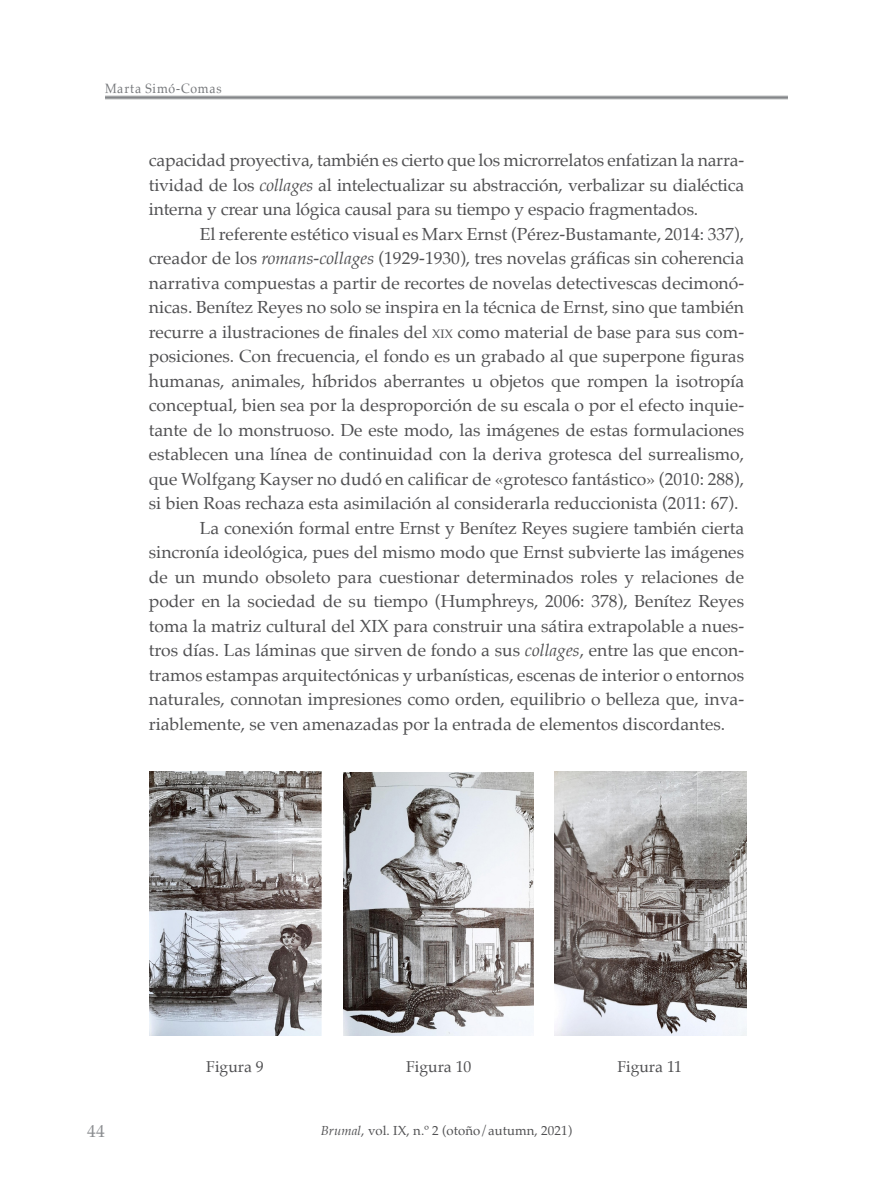
<style>
.page{position:relative;width:893px;height:1191px;background:#fff}
.page>*{position:absolute;margin:0;border:0;box-sizing:border-box;transform-origin:0 0}
.txt_gral_español{font:17.5px/24.5px "Palatino";color:#505052;text-align:justify}
.t1{font:17.5px "Palatino";color:#8b8d90}
.t2{font:15.75px "Palatino";color:#505052}
.t3{font:13.47px "Palatino";letter-spacing:.065em;color:#76787b;scale:.91 1}
.t4{font:13.12px "Palatino";letter-spacing:.005em;color:#505052}
.s1{font-style:italic}
.s2{font-size:12.25px}
</style>
<div class="page">
<hr style="left:105px;top:96px;width:683px;height:1px;background:#848689">
<hr style="left:105px;top:97px;width:683px;height:1px;background:#848689">
<hr style="left:105px;top:98px;width:683px;height:1px;background:#848689">
<img style="left:149px;top:771px;width:172px;height:264px">
<img style="left:344px;top:772px;width:190px;height:263px">
<img style="left:555px;top:771px;width:191px;height:264px">
<p class="t3" style="left:105px;top:77px;width:130px">Marta Simó-Comas</p>
<p class="txt_gral_español" style="left:149px;top:148px;width:597px">capacidad proyectiva, también es cierto que los microrrelatos enfatizan la narra&shy;tividad de los <span class="s1">collages</span> al intelectualizar su abstracción, verbalizar su dialéctica interna y crear una lógica causal para su tiempo y espacio fragmentados.</p>
<p class="txt_gral_español" style="left:149px;top:221px;width:597px;text-indent:51px">El referente estético visual es Marx Ernst (Pérez-Bustamante, 2014: 337), creador de los <span class="s1">romans-collages</span> (1929-1930), tres novelas gráficas sin coherencia narrativa compuestas a partir de recortes de novelas detectivescas decimonó&shy;nicas. Benítez Reyes no solo se inspira en la técnica de Ernst, sino que también recurre a ilustraciones de finales del <span class="s2">xix</span> como material de base para sus com&shy;posiciones. Con frecuencia, el fondo es un grabado al que superpone figuras humanas, animales, híbridos aberrantes u objetos que rompen la isotropía conceptual, bien sea por la desproporción de su escala o por el efecto inquie&shy;tante de lo monstruoso. De este modo, las imágenes de estas formulaciones establecen una línea de continuidad con la deriva grotesca del surrealismo, que Wolfgang Kayser no dudó en calificar de «grotesco fantástico» (2010: 288), si bien Roas rechaza esta asimilación al considerarla reduccionista (2011: 67).</p>
<p class="txt_gral_español" style="left:149px;top:515px;width:597px;text-indent:51px">La conexión formal entre Ernst y Benítez Reyes sugiere también cierta sincronía ideológica, pues del mismo modo que Ernst subvierte las imágenes de un mundo obsoleto para cuestionar determinados roles y relaciones de poder en la sociedad de su tiempo (Humphreys, 2006: 378), Benítez Reyes toma la matriz cultural del XIX para construir una sátira extrapolable a nues&shy;tros días. Las láminas que sirven de fondo a sus <span class="s1">collages</span>, entre las que encon&shy;tramos estampas arquitectónicas y urbanísticas, escenas de interior o entornos naturales, connotan impresiones como orden, equilibrio o belleza que, inva&shy;riablemente, se ven amenazadas por la entrada de elementos discordantes.</p>
<p class="t2" style="left:206px;top:1053px;width:59px">Figura 9</p>
<p class="t2" style="left:406px;top:1053px;width:67px">Figura 10</p>
<p class="t2" style="left:617px;top:1053px;width:66px">Figura 11</p>
<p class="t1" style="left:87px;top:1116px;width:19px">44</p>
<p class="t4" style="left:321px;top:1119px;width:253px"><span class="s1">Brumal</span>, vol. IX, n.º 2 (otoño/autumn, 2021)</p>
</div>
